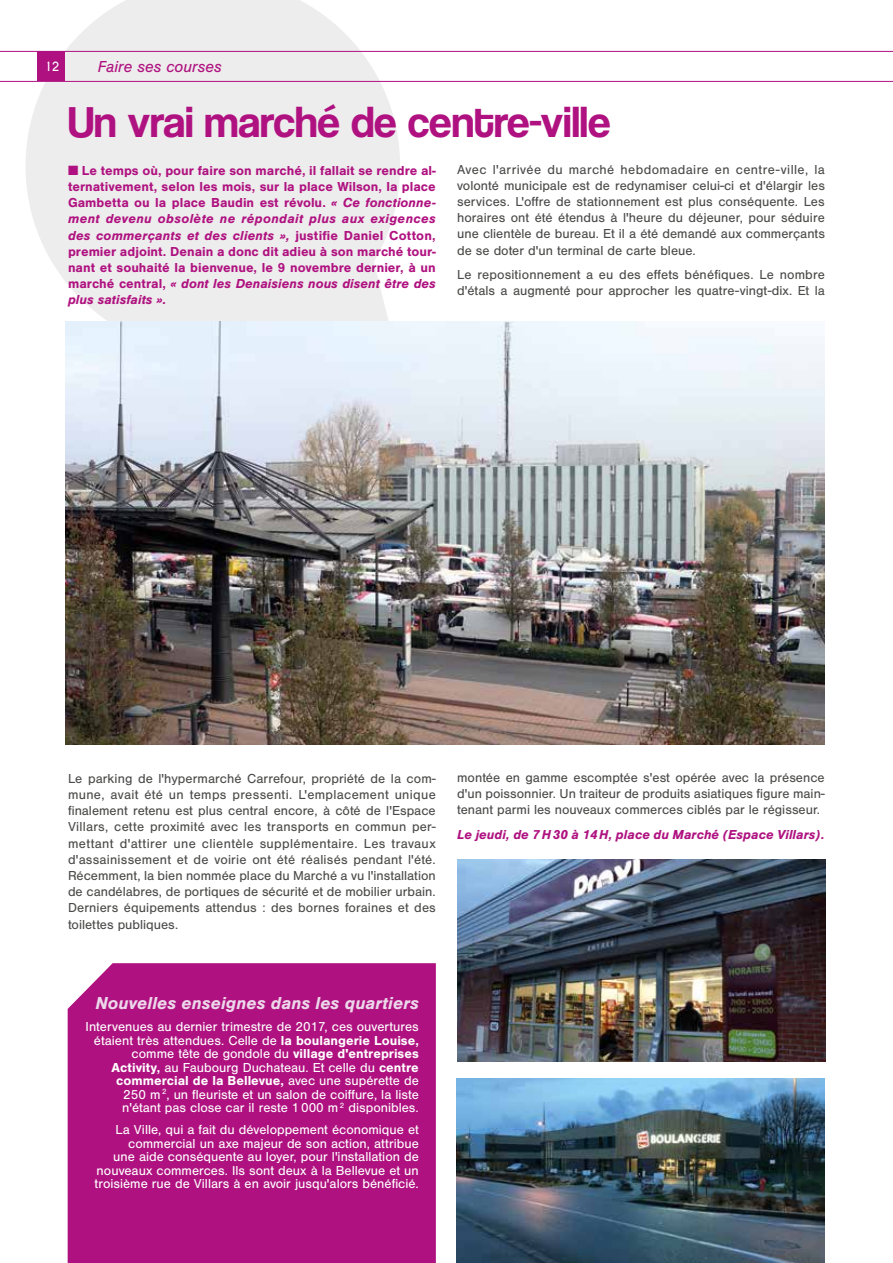
<style>
.page{position:relative;width:893px;height:1263px;background:#fff}
.page>*{position:absolute;margin:0;border:0;box-sizing:border-box;transform-origin:0 0}
.t1{font:45px "Coolvetica Rg";color:#af1280}
.t2{font:italic 700 18px "Nimbus San";color:#edd7ea}
.t3{font:italic 16.5px "Nimbus San";letter-spacing:.005em;color:#af1280}
.t4{font:13.5px/16.2px "Nimbus San";color:#4a4a49;text-align:justify}
.t5{font:13.5px/13.5px "Nimbus San";color:#fff;text-align:right}
.t6{font:700 13.5px/16.2px "Nimbus San";color:#af1280;text-align:justify}
.t7{font:italic 700 13.5px "Nimbus San";color:#af1280}
.t8{font:700 12px "Caviar Dreams";color:#fff}
.s1{font-style:italic}
.s2{font-weight:700}
</style>
<div class="page">
<svg style="left:26px;top:0;width:374px;height:357px;background:#f0efef"></svg>
<hr style="left:0;top:51px;width:893px;height:1px;background:#af1280">
<hr style="left:0;top:81px;width:893px;height:1px;background:#af1280">
<div style="left:37px;top:52px;width:28px;height:29px;background:#af1280"></div>
<img style="left:66px;top:321px;width:758px;height:423px">
<img style="left:457px;top:1078px;width:367px;height:185px">
<div style="left:68px;top:963px;width:368px;height:300px;background:#af1280"></div>
<img style="left:457px;top:860px;width:368px;height:201px">
<p class="t8" style="left:44px;top:59px;width:17px">12</p>
<p class="t3" style="left:98px;top:57px;width:126px">Faire ses courses</p>
<h1 class="t1" style="left:68px;top:95px;width:544px">Un vrai marché de centre-ville</h1>
<p class="t6" style="left:68px;top:162px;width:370px">■ Le temps où, pour faire son marché, il fallait se rendre al&shy;ternativement, selon les mois, sur la place Wilson, la place Gambetta ou la place Baudin est révolu. <span class="s1">« Ce fonctionne&shy;ment devenu obsolète ne répondait plus aux exigences des commerçants et des clients »,</span> justifie Daniel Cotton, premier adjoint. Denain a donc dit adieu à son marché tour&shy;nant et souhaité la bienvenue, le 9 novembre dernier, à un marché central, <span class="s1">« dont les Denaisiens nous disent être des plus satisfaits ».</span></p>
<p class="t4" style="left:457px;top:161px;width:369px">Avec l'arrivée du marché hebdomadaire en centre-ville, la volonté municipale est de redynamiser celui-ci et d'élargir les services. L'offre de stationnement est plus conséquente. Les horaires ont été étendus à l'heure du déjeuner, pour séduire une clientèle de bureau. Et il a été demandé aux commerçants de se doter d'un terminal de carte bleue.</p>
<p class="t4" style="left:457px;top:267px;width:369px">Le repositionnement a eu des effets bénéfiques. Le nombre d'étals a augmenté pour approcher les quatre-vingt-dix. Et la</p>
<p class="t4" style="left:68px;top:770px;width:369px">Le parking de l'hypermarché Carrefour, propriété de la com&shy;mune, avait été un temps pressenti. L'emplacement unique finalement retenu est plus central encore, à côté de l'Espace Villars, cette proximité avec les transports en commun per&shy;mettant d'attirer une clientèle supplémentaire. Les travaux d'assainissement et de voirie ont été réalisés pendant l'été.<br>Récemment, la bien nommée place du Marché a vu l'installation de candélabres, de portiques de sécurité et de mobilier urbain.<br>Derniers équipements attendus : des bornes foraines et des toilettes publiques.</p>
<p class="t4" style="left:457px;top:769px;width:369px">montée en gamme escomptée s'est opérée avec la présence d'un poissonnier. Un traiteur de produits asiatiques figure main&shy;tenant parmi les nouveaux commerces ciblés par le régisseur.</p>
<p class="t7" style="left:457px;top:826px;width:369px">Le jeudi, de 7H30 à 14H, place du Marché (Espace Villars).</p>
<h2 class="t2" style="left:95px;top:992px;width:325px">Nouvelles enseignes dans les quartiers</h2>
<p class="t5" style="left:86px;top:1020px;width:335px">Intervenues au dernier trimestre de 2017, ces ouvertures étaient très attendues. Celle de <span class="s2">la boulangerie Louise, </span>comme tête de gondole du <span class="s2">village d'entreprises Activity,</span> au Faubourg Duchateau. Et celle du <span class="s2">centre commercial de la Bellevue,</span> avec une supérette de<br>250 m <sup>2</sup>, un fleuriste et un salon de coiffure, la liste n'étant pas close car il reste 1000 m <sup>2</sup> disponibles.</p>
<p class="t5" style="left:95px;top:1123px;width:326px">La Ville, qui a fait du développement économique et commercial un axe majeur de son action, attribue<br>une aide conséquente au loyer, pour l'installation de nouveaux commerces. Ils sont deux à la Bellevue et un troisième rue de Villars à en avoir jusqu'alors bénéficié.</p>
</div>
